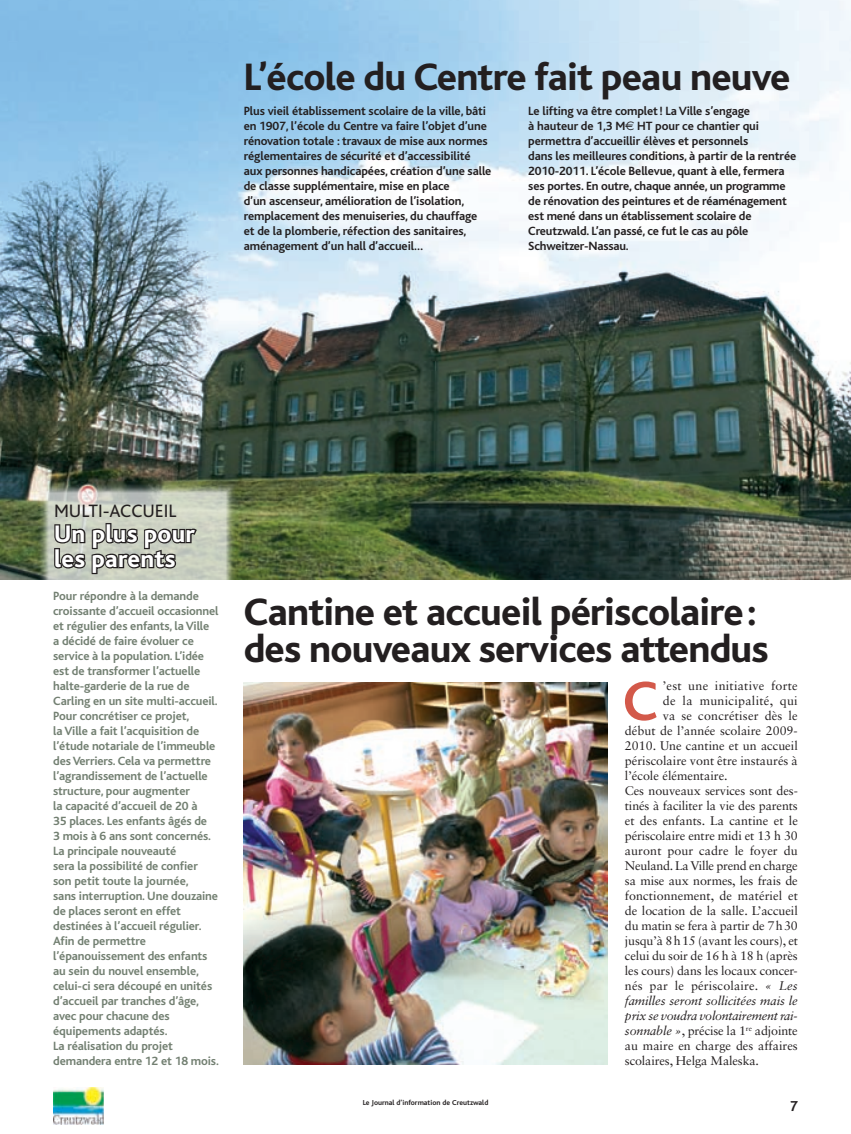
<style>
.page{position:relative;width:851px;height:1134px;background:#fff}
.page>*{position:absolute;margin:0;border:0;box-sizing:border-box;transform-origin:0 0}
.t1{font:700 58px "Bliss";color:#d3594a}
.t2{font:800 40px/37.5px "Bliss";letter-spacing:-.02em;color:#231f20}
.t3{font:800 25px/25px "Bliss";letter-spacing:.01em;color:#fff}
.t4{font:18.75px "Bliss";color:#231f20}
.t5{font:700 15px "Bliss";color:#231f20}
.t6{font:700 12.5px/15px "Bliss";letter-spacing:-.01em;color:#727f71}
.t7{font:700 12.5px/15px "Bliss";letter-spacing:-.01em;color:#231f20}
.t8{font:12.5px "Sabon LT Std";letter-spacing:-.005em;color:#231f20}
.t9{font:italic 12.5px "Sabon LT Std";letter-spacing:-.015em;color:#231f20}
.t10{font:12.5px "Sabon LT Std";letter-spacing:.015em;color:#231f20}
.t11{font:12.5px "Sabon LT Std";letter-spacing:.02em;color:#231f20}
.t12{font:700 7.5px "Bliss";color:#231f20}
.s1{font-family:"Euro Sans";font-weight:400}
.s2{font-style:italic}
</style>
<div class="page">
<img style="left:0;top:43px;width:850px;height:536px">
<img style="left:244px;top:682px;width:363px;height:383px">
<svg style="left:38px;top:482px;width:198px;height:98px;background:#b2b9a6"></svg>
<svg style="left:53px;top:522px;width:146px;height:53px;background:#8a8c83"></svg>
<img style="left:53px;top:1088px;width:51px;height:36px">
<h2 class="t2" style="left:244px;top:59px;width:548px">L’école du Centre fait peau neuve</h2>
<p class="t7" style="left:244px;top:104px;width:249px">Plus vieil établissement scolaire de la ville, bâti en 1907, l’école du Centre va faire l’objet d’une rénovation totale : travaux de mise aux normes réglementaires de sécurité et d’accessibilité aux personnes handicapées, création d’une salle de classe supplémentaire, mise en place<br>d’un ascenseur, amélioration de l’isolation, remplacement des menuiseries, du chauffage<br>et de la plomberie, réfection des sanitaires, aménagement d’un hall d’accueil…</p>
<p class="t7" style="left:528px;top:104px;width:269px">Le lifting va être complet! La Ville s’engage<br>à hauteur de 1,3 M<span class="s1">e</span> HT pour ce chantier qui permettra d’accueillir élèves et personnels<br>dans les meilleures conditions, à partir de la rentrée 2010-2011. L’école Bellevue, quant à elle, fermera ses portes. En outre, chaque année, un programme de rénovation des peintures et de réaménagement est mené dans un établissement scolaire de Creutzwald. L’an passé, ce fut le cas au pôle Schweitzer-Nassau.</p>
<h3 class="t4" style="left:54px;top:501px;width:120px">MULTI-ACCUEIL</h3>
<h3 class="t3" style="left:54px;top:522px;width:142px">Un plus pour les parents</h3>
<p class="t6" style="left:53px;top:588px;width:167px">Pour répondre à la demande croissante d’accueil occasionnel et régulier des enfants, la Ville<br>a décidé de faire évoluer ce service à la population. L’idée est de transformer l’actuelle halte-garderie de la rue de<br>Carling en un site multi-accueil.<br>Pour concrétiser ce projet,<br>la Ville a fait l’acquisition de l’étude notariale de l’immeuble des Verriers. Cela va permettre l’agrandissement de l’actuelle structure, pour augmenter<br>la capacité d’accueil de 20 à<br>35 places. Les enfants âgés de<br>3 mois à 6 ans sont concernés.<br>La principale nouveauté<br>sera la possibilité de confier son petit toute la journée,<br>sans interruption. Une douzaine de places seront en effet destinées à l’accueil régulier.<br>Afin de permettre l’épanouissement des enfants au sein du nouvel ensemble, celui-ci sera découpé en unités d’accueil par tranches d’âge, avec pour chacune des équipements adaptés.<br>La réalisation du projet demandera entre 12 et 18 mois.</p>
<h2 class="t2" style="left:244px;top:594px;width:526px">Cantine et accueil périscolaire: des nouveaux services attendus</h2>
<h1 class="t1" style="left:622px;top:671px;width:37px">C</h1>
<p class="t11" style="left:662px;top:678px;width:136px">’est une initiative forte</p>
<p class="t11" style="left:662px;top:693px;width:136px">de la municipalité, qui</p>
<p class="t10" style="left:662px;top:708px;width:136px">va se concrétiser dès le</p>
<p class="t8" style="left:625px;top:723px;width:174px">début de l’année scolaire 2009-</p>
<p class="t8" style="left:625px;top:738px;width:174px">2010. Une cantine et un accueil</p>
<p class="t8" style="left:625px;top:753px;width:174px">périscolaire vont être instaurés à</p>
<p class="t8" style="left:625px;top:768px;width:104px">l’école élémentaire.</p>
<p class="t8" style="left:625px;top:783px;width:174px">Ces nouveaux services sont des-</p>
<p class="t8" style="left:625px;top:798px;width:174px">tinés à faciliter la vie des parents</p>
<p class="t8" style="left:625px;top:813px;width:174px">et des enfants. La cantine et le</p>
<p class="t8" style="left:625px;top:828px;width:174px">périscolaire entre midi et 13 h 30</p>
<p class="t8" style="left:625px;top:843px;width:174px">auront pour cadre le foyer du</p>
<p class="t8" style="left:625px;top:858px;width:174px">Neuland. La Ville prend en charge</p>
<p class="t8" style="left:625px;top:873px;width:174px">sa mise aux normes, les frais de</p>
<p class="t8" style="left:625px;top:888px;width:174px">fonctionnement, de matériel et</p>
<p class="t8" style="left:625px;top:903px;width:174px">de location de la salle. L’accueil</p>
<p class="t8" style="left:625px;top:918px;width:174px">du matin se fera à partir de 7h30</p>
<p class="t8" style="left:625px;top:933px;width:174px">jusqu’à 8h15 (avant les cours), et</p>
<p class="t8" style="left:625px;top:948px;width:174px">celui du soir de 16 h à 18 h (après</p>
<p class="t8" style="left:625px;top:963px;width:174px">les cours) dans les locaux concer-</p>
<p class="t10" style="left:625px;top:978px;width:174px">nés par le périscolaire. <span class="s2">« Les</span></p>
<p class="t9" style="left:625px;top:993px;width:174px">familles seront sollicitées mais le</p>
<p class="t9" style="left:625px;top:1008px;width:174px">prix se voudra volontairement rai-</p>
<p class="t8" style="left:625px;top:1023px;width:174px"><span class="s2">sonnable »</span>, précise la 1<sup>re</sup> adjointe</p>
<p class="t8" style="left:625px;top:1038px;width:174px">au maire en charge des affaires</p>
<p class="t8" style="left:625px;top:1053px;width:136px">scolaires, Helga Maleska.</p>
<p class="t12" style="left:362px;top:1099px;width:127px">Le Journal d’information de Creutzwald</p>
<p class="t5" style="left:789px;top:1098px;width:10px">7</p>
</div>
